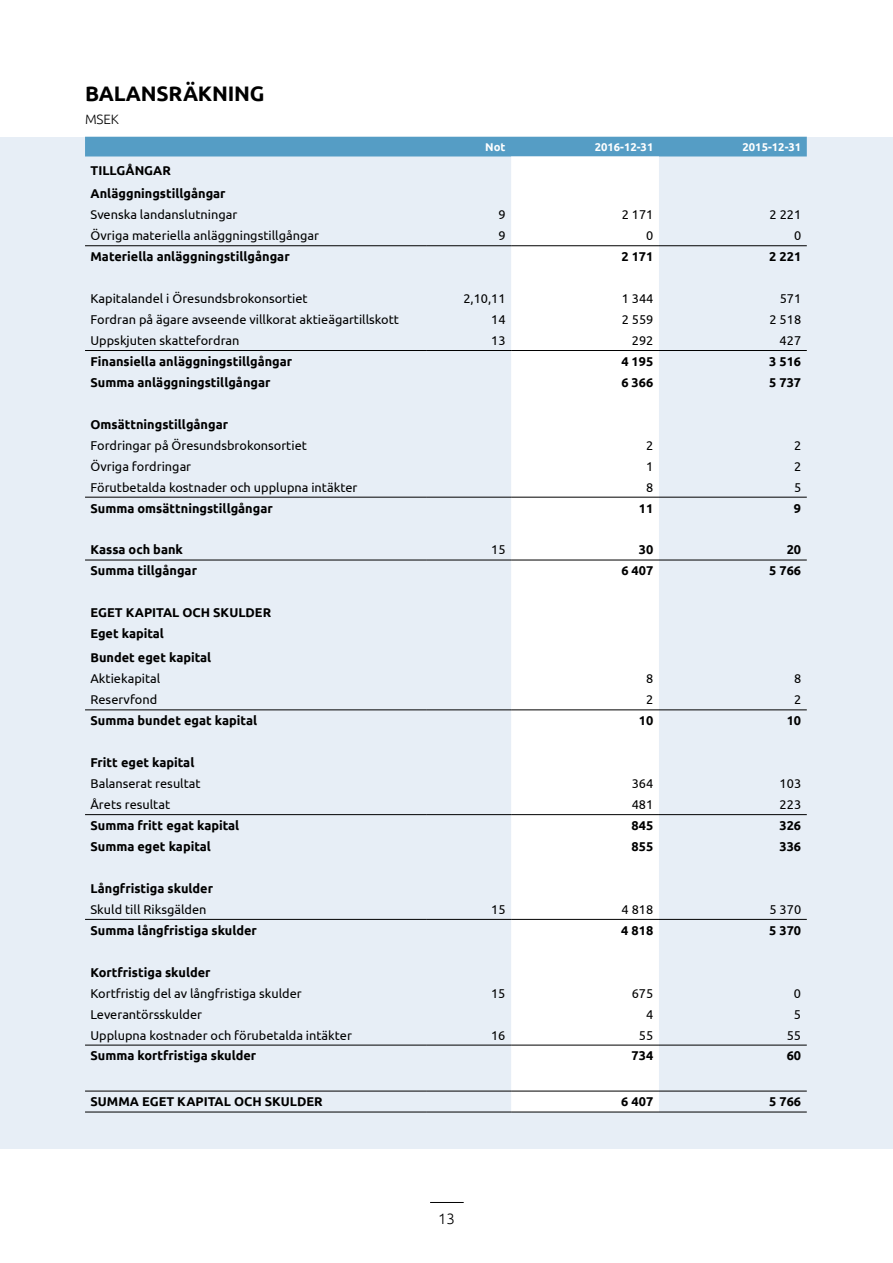
<style>
.page{position:relative;width:893px;height:1263px;background:#fff}
.page>*{position:absolute;margin:0;border:0;box-sizing:border-box;transform-origin:0 0}
.t1{font:700 21px "Ubuntu";letter-spacing:-.01em;color:#000}
.t2{font:300 15px "Ubuntu";color:#000}
.t3{font:300 13.5px "Ubuntu";color:#000}
.t4{font:12.75px "Ubuntu";color:#000}
.t5{font:700 12.75px/23.7px "Ubuntu";color:#000}
.t6{font:700 11.25px "Ubuntu";color:#fff}
</style>
<div class="page">
<hr style="left:430px;top:1202px;width:34px;height:1px;background:#000">
<div style="left:0;top:137px;width:893px;height:1011px;background:#e7eef6"></div>
<div style="left:85px;top:137px;width:722px;height:19px;background:#559dc5"></div>
<div style="left:511px;top:156px;width:148px;height:956px;background:#fff"></div>
<hr style="left:85px;top:245px;width:341px;height:1px;background:#000">
<hr style="left:426px;top:245px;width:85px;height:1px;background:#000">
<hr style="left:511px;top:245px;width:148px;height:1px;background:#000">
<hr style="left:659px;top:245px;width:148px;height:1px;background:#000">
<hr style="left:85px;top:350px;width:341px;height:1px;background:#000">
<hr style="left:426px;top:350px;width:85px;height:1px;background:#000">
<hr style="left:511px;top:350px;width:148px;height:1px;background:#000">
<hr style="left:659px;top:350px;width:148px;height:1px;background:#000">
<hr style="left:85px;top:497px;width:341px;height:1px;background:#000">
<hr style="left:426px;top:497px;width:85px;height:1px;background:#000">
<hr style="left:511px;top:497px;width:148px;height:1px;background:#000">
<hr style="left:659px;top:497px;width:148px;height:1px;background:#000">
<hr style="left:85px;top:560px;width:341px;height:1px;background:#000">
<hr style="left:426px;top:560px;width:85px;height:1px;background:#000">
<hr style="left:511px;top:560px;width:148px;height:1px;background:#000">
<hr style="left:659px;top:560px;width:148px;height:1px;background:#000">
<hr style="left:85px;top:710px;width:341px;height:1px;background:#000">
<hr style="left:426px;top:710px;width:85px;height:1px;background:#000">
<hr style="left:511px;top:710px;width:148px;height:1px;background:#000">
<hr style="left:659px;top:710px;width:148px;height:1px;background:#000">
<hr style="left:85px;top:814px;width:341px;height:1px;background:#000">
<hr style="left:426px;top:814px;width:85px;height:1px;background:#000">
<hr style="left:511px;top:814px;width:148px;height:1px;background:#000">
<hr style="left:659px;top:814px;width:148px;height:1px;background:#000">
<hr style="left:85px;top:919px;width:341px;height:1px;background:#000">
<hr style="left:511px;top:919px;width:148px;height:1px;background:#000">
<hr style="left:659px;top:919px;width:148px;height:1px;background:#000">
<hr style="left:85px;top:1045px;width:341px;height:1px;background:#000">
<hr style="left:426px;top:1045px;width:85px;height:1px;background:#000">
<hr style="left:511px;top:1045px;width:148px;height:1px;background:#000">
<hr style="left:659px;top:1045px;width:148px;height:1px;background:#000">
<hr style="left:85px;top:1091px;width:341px;height:1px;background:#000">
<hr style="left:426px;top:1091px;width:85px;height:1px;background:#000">
<hr style="left:511px;top:1091px;width:148px;height:1px;background:#000">
<hr style="left:659px;top:1091px;width:148px;height:1px;background:#000">
<hr style="left:85px;top:1112px;width:341px;height:1px;background:#000">
<hr style="left:426px;top:1112px;width:85px;height:1px;background:#000">
<hr style="left:511px;top:1112px;width:148px;height:1px;background:#000">
<hr style="left:659px;top:1112px;width:148px;height:1px;background:#000">
<hr style="left:426px;top:919px;width:85px;height:1px;background:#000">
<h1 class="t1" style="left:85px;top:81px;width:181px">BALANSRÄKNING</h1>
<p class="t3" style="left:85px;top:111px;width:35px">MSEK</p>
<p class="t6" style="left:485px;top:140px;width:22px">Not</p>
<p class="t6" style="left:595px;top:140px;width:60px">2016-12-31</p>
<p class="t6" style="left:742px;top:140px;width:60px">2015-12-31</p>
<p class="t5" style="left:91px;top:158px;width:137px">TILLGÅNGAR<br>Anläggningstillgångar</p>
<p class="t4" style="left:91px;top:207px;width:148px">Svenska landanslutningar</p>
<p class="t4" style="left:498px;top:207px;width:9px">9</p>
<p class="t4" style="left:622px;top:207px;width:33px">2 171</p>
<p class="t4" style="left:769px;top:207px;width:33px">2 221</p>
<p class="t4" style="left:91px;top:228px;width:230px">Övriga materiella anläggningstillgångar</p>
<p class="t4" style="left:498px;top:228px;width:9px">9</p>
<p class="t4" style="left:646px;top:228px;width:9px">0</p>
<p class="t4" style="left:794px;top:228px;width:9px">0</p>
<p class="t5" style="left:91px;top:245px;width:201px">Materiella anläggningstillgångar</p>
<p class="t5" style="left:621px;top:245px;width:34px">2 171</p>
<p class="t5" style="left:769px;top:245px;width:34px">2 221</p>
<p class="t4" style="left:91px;top:291px;width:219px">Kapitalandel i Öresundsbrokonsortiet</p>
<p class="t4" style="left:463px;top:291px;width:44px">2,10,11</p>
<p class="t4" style="left:622px;top:291px;width:33px">1 344</p>
<p class="t4" style="left:780px;top:291px;width:23px">571</p>
<p class="t4" style="left:91px;top:312px;width:310px">Fordran på ägare avseende villkorat aktieägartillskott</p>
<p class="t4" style="left:491px;top:312px;width:16px">14</p>
<p class="t4" style="left:622px;top:312px;width:33px">2 559</p>
<p class="t4" style="left:769px;top:312px;width:33px">2 518</p>
<p class="t4" style="left:91px;top:333px;width:151px">Uppskjuten skattefordran</p>
<p class="t4" style="left:491px;top:333px;width:16px">13</p>
<p class="t4" style="left:632px;top:333px;width:23px">292</p>
<p class="t4" style="left:780px;top:333px;width:23px">427</p>
<p class="t5" style="left:91px;top:349px;width:203px">Finansiella anläggningstillgångar</p>
<p class="t5" style="left:621px;top:349px;width:34px">4 195</p>
<p class="t5" style="left:769px;top:349px;width:34px">3 516</p>
<p class="t5" style="left:91px;top:370px;width:182px">Summa anläggningstillgångar</p>
<p class="t5" style="left:621px;top:370px;width:34px">6 366</p>
<p class="t5" style="left:769px;top:370px;width:34px">5 737</p>
<p class="t5" style="left:91px;top:412px;width:139px">Omsättningstillgångar</p>
<p class="t4" style="left:91px;top:437px;width:218px">Fordringar på Öresundsbrokonsortiet</p>
<p class="t4" style="left:646px;top:437px;width:9px">2</p>
<p class="t4" style="left:794px;top:437px;width:9px">2</p>
<p class="t4" style="left:91px;top:458px;width:102px">Övriga fordringar</p>
<p class="t4" style="left:646px;top:458px;width:9px">1</p>
<p class="t4" style="left:794px;top:458px;width:9px">2</p>
<p class="t4" style="left:91px;top:479px;width:268px">Förutbetalda kostnader och upplupna intäkter</p>
<p class="t4" style="left:646px;top:479px;width:9px">8</p>
<p class="t4" style="left:794px;top:479px;width:9px">5</p>
<p class="t5" style="left:91px;top:496px;width:184px">Summa omsättningstillgångar</p>
<p class="t5" style="left:639px;top:496px;width:16px">11</p>
<p class="t5" style="left:794px;top:496px;width:9px">9</p>
<p class="t5" style="left:91px;top:538px;width:94px">Kassa och bank</p>
<p class="t4" style="left:491px;top:542px;width:16px">15</p>
<p class="t5" style="left:639px;top:538px;width:16px">30</p>
<p class="t5" style="left:787px;top:538px;width:16px">20</p>
<p class="t5" style="left:90px;top:559px;width:108px">Summa tillgångar</p>
<p class="t5" style="left:621px;top:559px;width:34px">6 407</p>
<p class="t5" style="left:769px;top:559px;width:34px">5 766</p>
<p class="t5" style="left:90px;top:602px;width:182px;line-height:21px">EGET KAPITAL OCH SKULDER<br>Eget kapital</p>
<p class="t5" style="left:90px;top:646px;width:122px">Bundet eget kapital</p>
<p class="t4" style="left:90px;top:671px;width:71px">Aktiekapital</p>
<p class="t4" style="left:646px;top:671px;width:9px">8</p>
<p class="t4" style="left:794px;top:671px;width:9px">8</p>
<p class="t4" style="left:90px;top:692px;width:68px">Reservfond</p>
<p class="t4" style="left:646px;top:692px;width:9px">2</p>
<p class="t4" style="left:794px;top:692px;width:9px">2</p>
<p class="t5" style="left:90px;top:709px;width:168px">Summa bundet egat kapital</p>
<p class="t5" style="left:639px;top:709px;width:16px">10</p>
<p class="t5" style="left:787px;top:709px;width:16px">10</p>
<p class="t5" style="left:90px;top:751px;width:105px">Fritt eget kapital</p>
<p class="t4" style="left:90px;top:776px;width:112px">Balanserat resultat</p>
<p class="t4" style="left:632px;top:776px;width:23px">364</p>
<p class="t4" style="left:780px;top:776px;width:23px">103</p>
<p class="t4" style="left:90px;top:797px;width:81px">Årets resultat</p>
<p class="t4" style="left:632px;top:797px;width:23px">481</p>
<p class="t4" style="left:780px;top:797px;width:23px">223</p>
<p class="t5" style="left:90px;top:813px;width:150px">Summa fritt egat kapital</p>
<p class="t5" style="left:632px;top:813px;width:23px">845</p>
<p class="t5" style="left:779px;top:813px;width:23px">326</p>
<p class="t5" style="left:90px;top:834px;width:122px">Summa eget kapital</p>
<p class="t5" style="left:632px;top:834px;width:23px">855</p>
<p class="t5" style="left:779px;top:834px;width:23px">336</p>
<p class="t5" style="left:90px;top:876px;width:124px">Långfristiga skulder</p>
<p class="t4" style="left:90px;top:901px;width:117px">Skuld till Riksgälden</p>
<p class="t4" style="left:491px;top:901px;width:16px">15</p>
<p class="t4" style="left:622px;top:901px;width:33px">4 818</p>
<p class="t4" style="left:769px;top:901px;width:33px">5 370</p>
<p class="t5" style="left:90px;top:918px;width:168px">Summa långfristiga skulder</p>
<p class="t5" style="left:621px;top:918px;width:34px">4 818</p>
<p class="t5" style="left:769px;top:918px;width:34px">5 370</p>
<p class="t5" style="left:90px;top:960px;width:122px">Kortfristiga skulder</p>
<p class="t4" style="left:90px;top:985px;width:213px">Kortfristig del av långfristiga skulder</p>
<p class="t4" style="left:491px;top:985px;width:16px">15</p>
<p class="t4" style="left:632px;top:985px;width:23px">675</p>
<p class="t4" style="left:794px;top:985px;width:9px">0</p>
<p class="t4" style="left:90px;top:1006px;width:113px">Leverantörsskulder</p>
<p class="t4" style="left:646px;top:1006px;width:9px">4</p>
<p class="t4" style="left:794px;top:1006px;width:9px">5</p>
<p class="t4" style="left:90px;top:1027px;width:263px">Upplupna kostnader och förubetalda intäkter</p>
<p class="t4" style="left:491px;top:1027px;width:16px">16</p>
<p class="t4" style="left:639px;top:1027px;width:16px">55</p>
<p class="t4" style="left:787px;top:1027px;width:16px">55</p>
<p class="t5" style="left:90px;top:1044px;width:167px">Summa kortfristiga skulder</p>
<p class="t5" style="left:632px;top:1044px;width:23px">734</p>
<p class="t5" style="left:787px;top:1044px;width:16px">60</p>
<p class="t5" style="left:90px;top:1090px;width:234px">SUMMA EGET KAPITAL OCH SKULDER</p>
<p class="t5" style="left:621px;top:1090px;width:34px">6 407</p>
<p class="t5" style="left:769px;top:1090px;width:34px">5 766</p>
<p class="t2" style="left:438px;top:1209px;width:18px">13</p>
</div>
